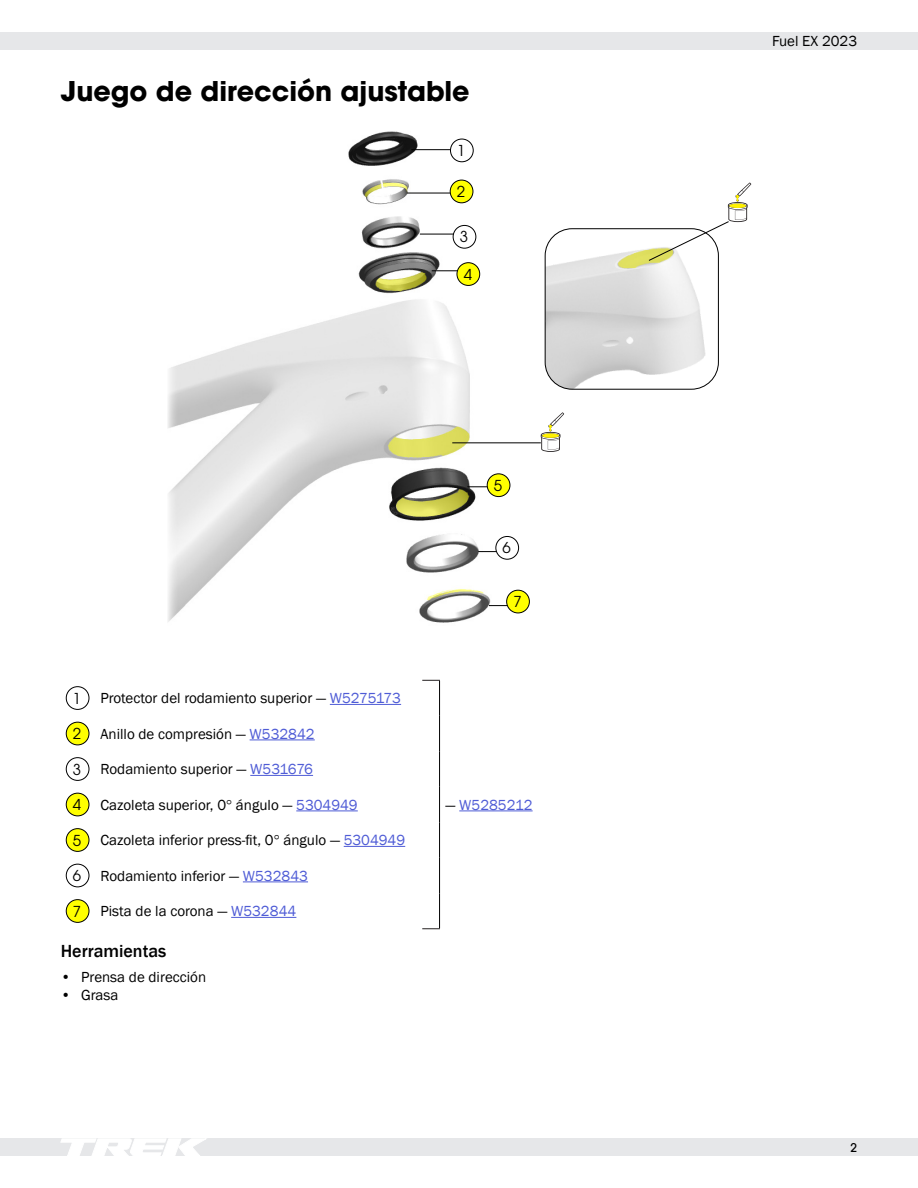
<style>
.page{position:relative;width:918px;height:1188px;background:#fff}
.page>*{position:absolute;margin:0;border:0;box-sizing:border-box;transform-origin:0 0}
.Section_Head{font:700 27px "ITC Avant Garde Pro";color:#000}
.Subhead_2{font:500 18px "Franklin Gothic";color:#000}
.Table_Cell_Left{font:15px "Franklin Gothic";color:#000}
.Callout_Number_Black{font:15px "ITC Avant Garde Pro";color:#000}
.Table_Cell_Left-2{font:15px "Franklin Gothic";color:#4f5cd6}
.t1{font:500 12px "ITC Avant Garde Pro";color:#000}
.s1{color:#4f5cd6}
.s2{color:#000}
</style>
<div class="page">
<div style="left:0;top:32px;width:918px;height:17px;background:#e6e7e9"></div>
<div style="left:0;top:1139px;width:918px;height:17px;background:#e6e7e9"></div>
<svg style="left:61px;top:1139px;width:145px;height:17px"></svg>
<img style="left:168px;top:131px;width:399px;height:492px">
<hr style="left:411px;top:149px;width:52px;height:1px;background:#000">
<hr style="left:407px;top:193px;width:52px;height:1px;background:#000">
<hr style="left:432px;top:270px;width:41px;height:1px;background:#000">
<hr style="left:467px;top:486px;width:30px;height:1px;background:#000">
<hr style="left:478px;top:551px;width:36px;height:1px;background:#000">
<hr style="left:489px;top:605px;width:36px;height:1px;background:#000">
<hr style="left:420px;top:234px;width:52px;height:1px;background:#000">
<div style="left:450px;top:139px;width:23px;height:23px;background:#fff;border-radius:50%"></div>
<div style="left:450px;top:139px;width:24px;height:23px;border:1px solid #000;border-radius:50%"></div>
<div style="left:450px;top:180px;width:23px;height:23px;background:#ff0;border-radius:50%"></div>
<div style="left:450px;top:180px;width:23px;height:23px;border:1px solid #000;border-radius:50%"></div>
<div style="left:453px;top:225px;width:23px;height:23px;background:#fff;border-radius:50%"></div>
<div style="left:453px;top:225px;width:23px;height:24px;border:1px solid #000;border-radius:50%"></div>
<div style="left:457px;top:263px;width:23px;height:22px;background:#ff0;border-radius:50%"></div>
<div style="left:457px;top:262px;width:23px;height:24px;border:1px solid #000;border-radius:50%"></div>
<div style="left:487px;top:474px;width:23px;height:23px;background:#ff0;border-radius:50%"></div>
<div style="left:487px;top:473px;width:23px;height:24px;border:1px solid #000;border-radius:50%"></div>
<div style="left:496px;top:536px;width:23px;height:23px;background:#fff;border-radius:50%"></div>
<div style="left:495px;top:536px;width:24px;height:24px;border:1px solid #000;border-radius:50%"></div>
<div style="left:507px;top:590px;width:22px;height:23px;background:#ff0;border-radius:50%"></div>
<div style="left:506px;top:590px;width:24px;height:23px;border:1px solid #000;border-radius:50%"></div>
<hr style="left:452px;top:442px;width:89px;height:1px;background:#000">
<svg style="left:541px;top:412px;width:23px;height:40px"></svg>
<img style="left:545px;top:229px;width:172px;height:160px">
<div style="left:545px;top:228px;width:174px;height:162px;border:1px solid #000;border-radius:27px"></div>
<svg style="left:648px;top:183px;width:103px;height:78px"></svg>
<svg style="left:422px;top:680px;width:18px;height:1px"></svg>
<hr style="left:439px;top:681px;width:1px;height:35px;background:#000">
<hr style="left:439px;top:716px;width:1px;height:35px;background:#000">
<hr style="left:439px;top:751px;width:1px;height:36px;background:#000">
<hr style="left:439px;top:787px;width:1px;height:35px;background:#000">
<hr style="left:439px;top:822px;width:1px;height:36px;background:#000">
<hr style="left:439px;top:858px;width:1px;height:35px;background:#000">
<hr style="left:439px;top:893px;width:1px;height:35px;background:#000">
<svg style="left:422px;top:928px;width:18px;height:1px"></svg>
<div style="left:66px;top:686px;width:23px;height:24px;border:1px solid #000;border-radius:50%"></div>
<hr style="left:330px;top:704px;width:71px;height:1px;background:#4f5cd6">
<hr style="left:459px;top:811px;width:74px;height:1px;background:#4f5cd6">
<div style="left:66px;top:722px;width:23px;height:23px;background:#ff0;border-radius:50%"></div>
<div style="left:66px;top:722px;width:23px;height:23px;border:1px solid #000;border-radius:50%"></div>
<hr style="left:250px;top:740px;width:65px;height:1px;background:#4f5cd6">
<div style="left:66px;top:757px;width:23px;height:24px;border:1px solid #000;border-radius:50%"></div>
<hr style="left:250px;top:775px;width:63px;height:1px;background:#4f5cd6">
<div style="left:66px;top:793px;width:23px;height:23px;background:#ff0;border-radius:50%"></div>
<div style="left:66px;top:793px;width:23px;height:23px;border:1px solid #000;border-radius:50%"></div>
<hr style="left:296px;top:811px;width:62px;height:1px;background:#4f5cd6">
<div style="left:66px;top:829px;width:23px;height:22px;background:#ff0;border-radius:50%"></div>
<div style="left:66px;top:828px;width:23px;height:24px;border:1px solid #000;border-radius:50%"></div>
<hr style="left:344px;top:846px;width:61px;height:1px;background:#4f5cd6">
<div style="left:66px;top:864px;width:23px;height:23px;border:1px solid #000;border-radius:50%"></div>
<hr style="left:243px;top:882px;width:65px;height:1px;background:#4f5cd6">
<div style="left:66px;top:900px;width:23px;height:22px;background:#ff0;border-radius:50%"></div>
<div style="left:66px;top:899px;width:23px;height:24px;border:1px solid #000;border-radius:50%"></div>
<hr style="left:231px;top:917px;width:65px;height:1px;background:#4f5cd6">
<p class="Section_Head" style="left:61px;top:73px;width:411px">Juego de dirección ajustable</p>
<p class="Callout_Number_Black" style="left:457px;top:141px;width:10px">1</p>
<p class="Callout_Number_Black" style="left:457px;top:182px;width:10px">2</p>
<p class="Callout_Number_Black" style="left:460px;top:228px;width:10px">3</p>
<p class="Callout_Number_Black" style="left:464px;top:265px;width:10px">4</p>
<p class="Callout_Number_Black" style="left:73px;top:689px;width:10px">1</p>
<p class="Table_Cell_Left" style="left:100px;top:689px;width:302px">Protector del rodamiento superior — <span class="s1">W5275173</span></p>
<p class="Callout_Number_Black" style="left:494px;top:476px;width:10px">5</p>
<p class="Callout_Number_Black" style="left:503px;top:539px;width:10px">6</p>
<p class="Callout_Number_Black" style="left:513px;top:592px;width:10px">7</p>
<p class="Callout_Number_Black" style="left:73px;top:724px;width:10px">2</p>
<p class="Table_Cell_Left" style="left:100px;top:724px;width:216px">Anillo de compresión — <span class="s1">W532842</span></p>
<p class="Callout_Number_Black" style="left:73px;top:760px;width:10px">3</p>
<p class="Table_Cell_Left" style="left:100px;top:760px;width:214px">Rodamiento superior — <span class="s1">W531676</span></p>
<p class="Callout_Number_Black" style="left:73px;top:795px;width:10px">4</p>
<p class="Table_Cell_Left" style="left:100px;top:795px;width:259px">Cazoleta superior, 0 ángulo — <span class="s1">5304949</span></p>
<p class="Callout_Number_Black" style="left:73px;top:831px;width:10px">5</p>
<p class="Table_Cell_Left" style="left:100px;top:831px;width:306px">Cazoleta inferior press-fit, 0 ángulo — <span class="s1">5304949</span></p>
<p class="Callout_Number_Black" style="left:73px;top:866px;width:10px">6</p>
<p class="Table_Cell_Left" style="left:100px;top:866px;width:209px">Rodamiento inferior — <span class="s1">W532843</span></p>
<p class="Callout_Number_Black" style="left:73px;top:902px;width:10px">7</p>
<p class="Table_Cell_Left" style="left:100px;top:902px;width:197px">Pista de la corona — <span class="s1">W532844</span></p>
<p class="Subhead_2" style="left:61px;top:940px;width:107px">Herramientas</p>
<p class="Table_Cell_Left" style="left:61px;top:968px;width:147px">• Prensa de dirección</p>
<p class="Table_Cell_Left" style="left:61px;top:986px;width:59px">• Grasa</p>
<p class="Table_Cell_Left-2" style="left:446px;top:795px;width:89px"><span class="s2">—</span> W5285212</p>
<p class="Table_Cell_Left" style="left:772px;top:31px;width:87px">Fuel EX 2023</p>
<p class="t1" style="left:851px;top:1140px;width:8px">2</p>
</div>
